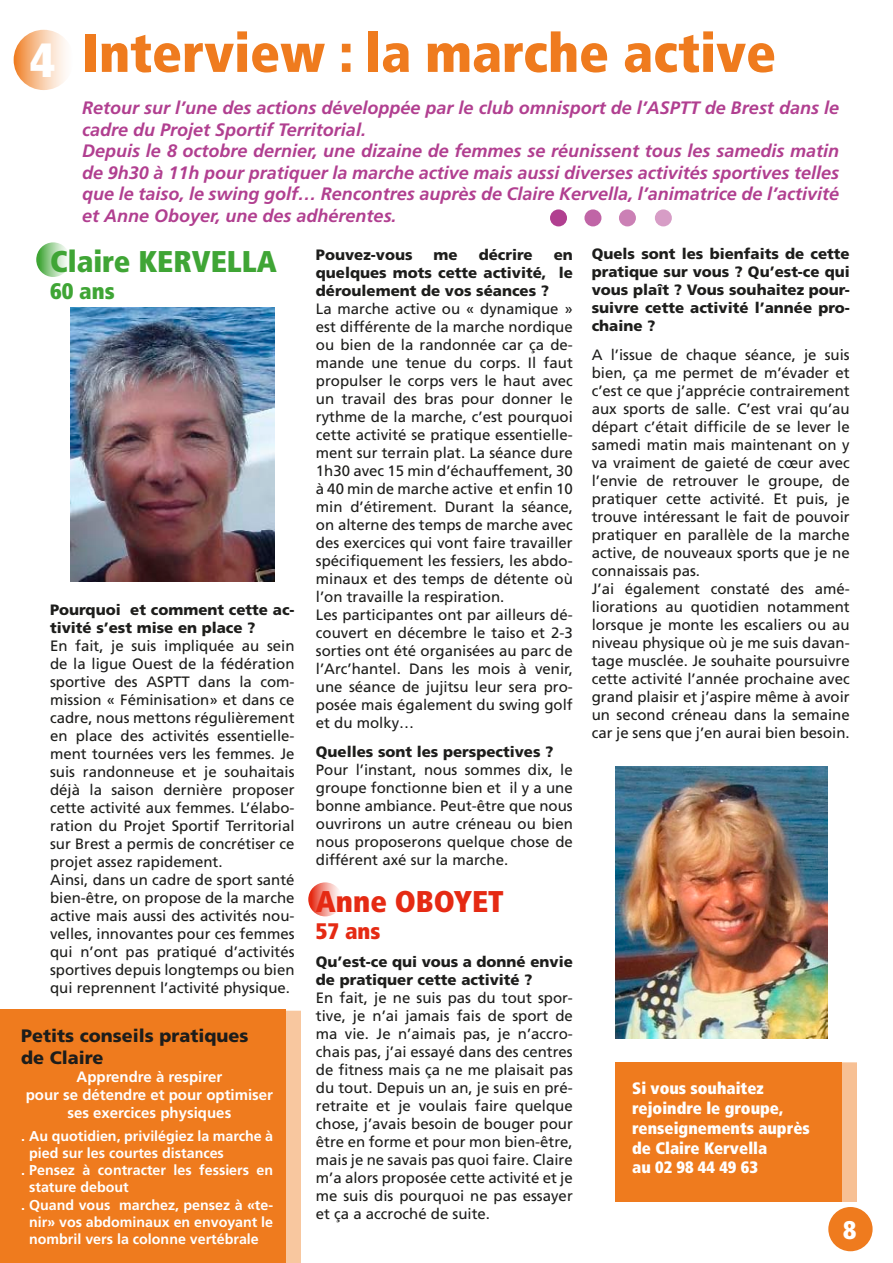
<style>
.page{position:relative;width:893px;height:1263px;background:#fff}
.page>*{position:absolute;margin:0;border:0;box-sizing:border-box;transform-origin:0 0}
.t1{font:900 condensed 54px "Frutiger";color:#ef7b1e}
.t2{font:900 condensed 48px "Frutiger";color:#fff}
.t3{font:900 condensed 30px "Frutiger";color:#3fa535}
.t4{font:900 condensed 30px "Frutiger";color:#e52a13}
.t5{font:900 condensed 25.5px "Frutiger";color:#fff}
.t6{font:900 condensed 22.5px "Frutiger";color:#3fa535}
.t7{font:900 condensed 22.5px "Frutiger";color:#e52a13}
.t8{font:italic 700 18px/21.6px "Frutiger";color:#b13f90}
.t9{font:900 18px/21.6px "Frutiger";color:#1d1d1b}
.t10{font:900 condensed 16.5px/19.8px "Frutiger";color:#fff}
.t11{font:15px/18px "Frutiger";color:#1d1d1b}
.t12{font:900 15px/18px "Frutiger";color:#1d1d1b}
.t13{font:700 15px/18px "Frutiger";color:#fff;text-align:center}
.t14{font:700 14.25px "Frutiger";color:#fff}
</style>
<div class="page">
<img style="left:615px;top:766px;width:212px;height:272px">
<img style="left:70px;top:307px;width:205px;height:275px">
<div style="left:15px;top:1010px;width:286px;height:253px;background:#f8c79f"></div>
<div style="left:0;top:1009px;width:286px;height:254px;background:#ef7b1e"></div>
<svg style="left:14px;top:30px;width:60px;height:60px;background:#f8cca9"></svg>
<div style="left:550px;top:209px;width:17px;height:17px;background:#b13f90;border-radius:50%"></div>
<div style="left:584px;top:209px;width:17px;height:17px;background:#c065a6;border-radius:50%"></div>
<svg style="left:619px;top:209px;width:17px;height:17px"></svg>
<div style="left:655px;top:209px;width:17px;height:17px;background:#d79dc6;border-radius:50%"></div>
<svg style="left:308px;top:882px;width:34px;height:34px"></svg>
<svg style="left:36px;top:242px;width:34px;height:35px"></svg>
<div style="left:630px;top:1062px;width:227px;height:140px;background:#f7c094"></div>
<div style="left:615px;top:1062px;width:227px;height:140px;background:#ef7b1e"></div>
<div style="left:828px;top:1207px;width:45px;height:44px;background:#ef7b1e;border-radius:50%"></div>
<h1 class="t1" style="left:82px;top:20px;width:695px">Interview : la marche active</h1>
<p class="t8" style="left:82px;top:97px;width:758px">Retour sur l’une des actions développée par le club omnisport de l’ASPTT de Brest dans le cadre du Projet Sportif Territorial.<br>Depuis le 8 octobre dernier, une dizaine de femmes se réunissent tous les samedis matin de 9h30 à 11h pour pratiquer la marche active mais aussi diverses activités sportives telles que le taiso, le swing golf… Rencontres auprès de Claire Kervella, l’animatrice de l’activité et Anne Oboyer, une des adhérentes.</p>
<h3 class="t3" style="left:50px;top:243px;width:228px">Claire KERVELLA</h3>
<h3 class="t6" style="left:50px;top:277px;width:66px">60 ans</h3>
<h2 class="t2" style="left:30px;top:31px;width:26px">4</h2>
<p class="t12" style="left:592px;top:245px;width:260px;text-align:justify">Quels sont les bienfaits de cette pratique sur vous ? Qu’est-ce qui vous plaît ? Vous souhaitez pour&shy;suivre cette activité l’année pro&shy;chaine ?</p>
<p class="t11" style="left:592px;top:346px;width:260px">A l’issue de chaque séance, je suis bien, ça me permet de m’évader et c’est ce que j’apprécie contrairement aux sports de salle. C’est vrai qu’au départ c’était difficile de se lever le samedi matin mais maintenant on y va vraiment de gaieté de cœur avec l’envie de retrouver le groupe, de pratiquer cette activité. Et puis, je trouve intéressant le fait de pouvoir pratiquer en parallèle de la marche active, de nouveaux sports que je ne connaissais pas.<br>J’ai également constaté des amé&shy;liorations au quotidien notamment lorsque je monte les escaliers ou au niveau physique où je me suis davan&shy;tage musclée. Je souhaite poursuivre cette activité l’année prochaine avec grand plaisir et j’aspire même à avoir un second créneau dans la semaine car je sens que j’en aurai bien besoin.</p>
<p class="t12" style="left:316px;top:246px;width:98px">Pouvez-vous</p>
<p class="t12" style="left:434px;top:246px;width:26px">me</p>
<p class="t12" style="left:479px;top:246px;width:55px">décrire</p>
<p class="t12" style="left:316px;top:246px;width:258px;text-align:justify;text-indent:238px">en quelques mots cette activité, le déroulement de vos séances ?</p>
<p class="t11" style="left:316px;top:300px;width:258px">La marche active ou « dynamique » est différente de la marche nordique ou bien de la randonnée car ça de&shy;mande une tenue du corps. Il faut propulser le corps vers le haut avec un travail des bras pour donner le rythme de la marche, c’est pourquoi cette activité se pratique essentielle&shy;ment sur terrain plat. La séance dure 1h30 avec 15 min d’échauffement, 30 à 40 min de marche active et enfin 10 min d’étirement. Durant la séance, on alterne des temps de marche avec des exercices qui vont faire travailler spécifiquement les fessiers, les abdo&shy;minaux et des temps de détente où l’on travaille la respiration.<br>Les participantes ont par ailleurs dé&shy;couvert en décembre le taiso et 2-3 sorties ont été organisées au parc de l’Arc’hantel. Dans les mois à venir, une séance de jujitsu leur sera pro&shy;posée mais également du swing golf et du molky…</p>
<p class="t12" style="left:316px;top:742px;width:239px">Quelles sont les perspectives ?</p>
<p class="t11" style="left:316px;top:761px;width:258px;text-align:justify">Pour l’instant, nous sommes dix, le groupe fonctionne bien et il y a une bonne ambiance. Peut-être que nous ouvrirons un autre créneau ou bien nous proposerons quelque chose de différent axé sur la marche.</p>
<h3 class="t4" style="left:316px;top:883px;width:189px">Anne OBOYET</h3>
<h3 class="t7" style="left:316px;top:917px;width:66px">57 ans</h3>
<p class="t12" style="left:316px;top:952px;width:258px">Qu’est-ce qui vous a donné envie de pratiquer cette activité ?</p>
<p class="t11" style="left:316px;top:989px;width:258px;text-align:justify">En fait, je ne suis pas du tout spor&shy;tive, je n’ai jamais fais de sport de ma vie. Je n’aimais pas, je n’accro&shy;chais pas, j’ai essayé dans des centres de fitness mais ça ne me plaisait pas du tout. Depuis un an, je suis en pré&shy;retraite et je voulais faire quelque chose, j’avais besoin de bouger pour être en forme et pour mon bien-être, mais je ne savais pas quoi faire. Claire m’a alors proposée cette activité et je me suis dis pourquoi ne pas essayer et ça a accroché de suite.</p>
<p class="t12" style="left:50px;top:600px;width:246px">Pourquoi et comment cette ac&shy;tivité s’est mise en place ?</p>
<p class="t11" style="left:50px;top:636px;width:246px">En fait, je suis impliquée au sein de la ligue Ouest de la fédération sportive des ASPTT dans la com&shy;mission « Féminisation» et dans ce cadre, nous mettons régulièrement en place des activités essentielle&shy;ment tournées vers les femmes. Je suis randonneuse et je souhaitais déjà la saison dernière proposer cette activité aux femmes. L’élabo&shy;ration du Projet Sportif Territorial sur Brest a permis de concrétiser ce projet assez rapidement.<br>Ainsi, dans un cadre de sport santé bien-être, on propose de la marche active mais aussi des activités nou&shy;velles, innovantes pour ces femmes qui n’ont pas pratiqué d’activités sportives depuis longtemps ou bien qui reprennent l’activité physique.</p>
<p class="t9" style="left:21px;top:1025px;width:229px">Petits conseils pratiques de Claire</p>
<p class="t13" style="left:26px;top:1068px;width:249px">Apprendre à respirer<br>pour se détendre et pour optimiser ses exercices physiques</p>
<p class="t14" style="left:21px;top:1128px;width:253px">. Au quotidien, privilégiez la marche à</p>
<p class="t14" style="left:29px;top:1145px;width:196px">pied sur les courtes distances</p>
<p class="t14" style="left:21px;top:1162px;width:253px">. Pensez à contracter les fessiers en</p>
<p class="t14" style="left:29px;top:1179px;width:101px">stature debout</p>
<p class="t14" style="left:21px;top:1196px;width:253px">. Quand vous marchez, pensez à «te-</p>
<p class="t14" style="left:29px;top:1213px;width:245px">nir» vos abdominaux en envoyant le</p>
<p class="t14" style="left:29px;top:1230px;width:231px">nombril vers la colonne vertébrale</p>
<p class="t10" style="left:632px;top:1078px;width:179px">Si vous souhaitez rejoindre le groupe, renseignements auprès de Claire Kervella<br>au 02 98 44 49 63</p>
<h3 class="t5" style="left:843px;top:1215px;width:15px">8</h3>
</div>
